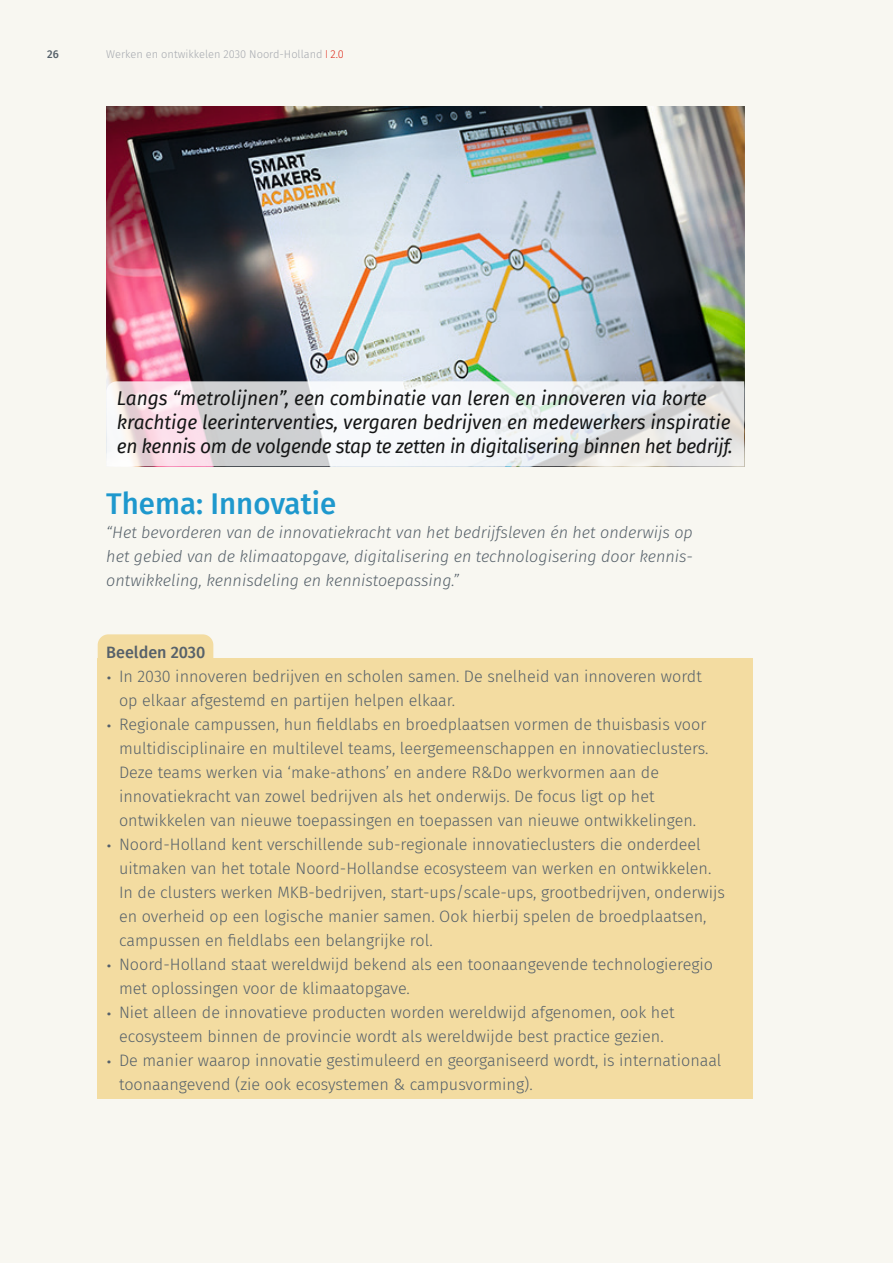
<style>
.page{position:relative;width:893px;height:1263px;background:#f8f7f1}
.page>*{position:absolute;margin:0;border:0;box-sizing:border-box;transform-origin:0 0}
.Heading{font:500 30px "Fira Sans";color:#1e98cd}
.Body_11_pt{font:italic 19.5px/24px "Fira Sans";letter-spacing:-.005em;color:#151616}
.t1{font:300 16.5px/24px "Fira Sans";color:#56616a}
.Body_11_pt-2{font:italic 300 16.5px/24px "Fira Sans";color:#56616a;text-align:justify}
.Body_11_pt-3{font:500 16.5px "Fira Sans";color:#56616a}
.t2{font:300 11.25px "Fira Sans";color:#a6a9af}
.t3{font:500 11.25px "Fira Sans";color:#56616a}
.s1{font-weight:400;color:#dd2b1c}
.s2{color:#dd2b1c}
.s3{font-size:21px}
</style>
<div class="page">
<div style="left:98px;top:634px;width:115px;height:70px;background:#f3dca1;border-radius:11px"></div>
<div style="left:98px;top:658px;width:655px;height:441px;background:#f3dca1"></div>
<img style="left:106px;top:106px;width:638px;height:275px">
<svg style="left:106px;top:381px;width:638px;height:85px"></svg>
<p class="t3" style="left:47px;top:45px;width:13px">26</p>
<p class="t2" style="left:106px;top:47px;width:239px">Werken en ontwikkelen 2030 Noord-Holland <span class="s1">I</span> <span class="s2">2.0</span></p>
<p class="Body_11_pt" style="left:117px;top:386px;width:617px">Langs “metrolijnen”, een combinatie van leren en innoveren via korte krachtige leerinterventies, vergaren bedrijven en medewerkers inspiratie en kennis om de volgende stap te zetten in digitalisering binnen het bedrijf.</p>
<p class="Heading" style="left:106px;top:480px;width:231px">Thema: Innovatie</p>
<p class="Body_11_pt-2" style="left:106px;top:521px;width:588px">“Het bevorderen van de innovatiekracht van het bedrijfsleven én het onderwijs op het gebied van de klimaatopgave, digitalisering en technologisering door kennis&shy;ontwikkeling, kennisdeling en kennistoepassing.”</p>
<p class="Body_11_pt-3" style="left:106px;top:639px;width:101px">Beelden 2030</p>
<p class="t1" style="left:119px;top:664px;width:584px;text-indent:-13px"><span class="s3">•</span> In 2030 innoveren bedrijven en scholen samen. De snelheid van innoveren wordt op elkaar afgestemd en partijen helpen elkaar.</p>
<p class="t1" style="left:119px;top:712px;width:591px;text-indent:-13px"><span class="s3">•</span> Regionale campussen, hun fieldlabs en broedplaatsen vormen de thuisbasis voor multidisciplinaire en multilevel teams, leergemeenschappen en innovatieclusters.<br>Deze teams werken via ‘make-athons’ en andere R&amp;Do werkvormen aan de innovatiekracht van zowel bedrijven als het onderwijs. De focus ligt op het ontwikkelen van nieuwe toepassingen en toepassen van nieuwe ontwikkelingen.</p>
<p class="t1" style="left:119px;top:832px;width:607px;text-indent:-13px"><span class="s3">•</span> Noord-Holland kent verschillende sub-regionale innovatieclusters die onderdeel uitmaken van het totale Noord-Hollandse ecosysteem van werken en ontwikkelen.<br>In de clusters werken MKB-bedrijven, start-ups/scale-ups, grootbedrijven, onderwijs en overheid op een logische manier samen. Ook hierbij spelen de broedplaatsen, campussen en fieldlabs een belangrijke rol.</p>
<p class="t1" style="left:119px;top:952px;width:596px;text-indent:-13px"><span class="s3">•</span> Noord-Holland staat wereldwijd bekend als een toonaangevende technologieregio met oplossingen voor de klimaatopgave.</p>
<p class="t1" style="left:106px;top:1000px;width:570px;text-align:center"><span class="s3">•</span> Niet alleen de innovatieve producten worden wereldwijd afgenomen, ook het ecosysteem binnen de provincie wordt als wereldwijde best practice gezien.</p>
<p class="t1" style="left:119px;top:1048px;width:604px;text-indent:-13px"><span class="s3">•</span> De manier waarop innovatie gestimuleerd en georganiseerd wordt, is internationaal toonaangevend (zie ook ecosystemen &amp; campusvorming).</p>
</div>
